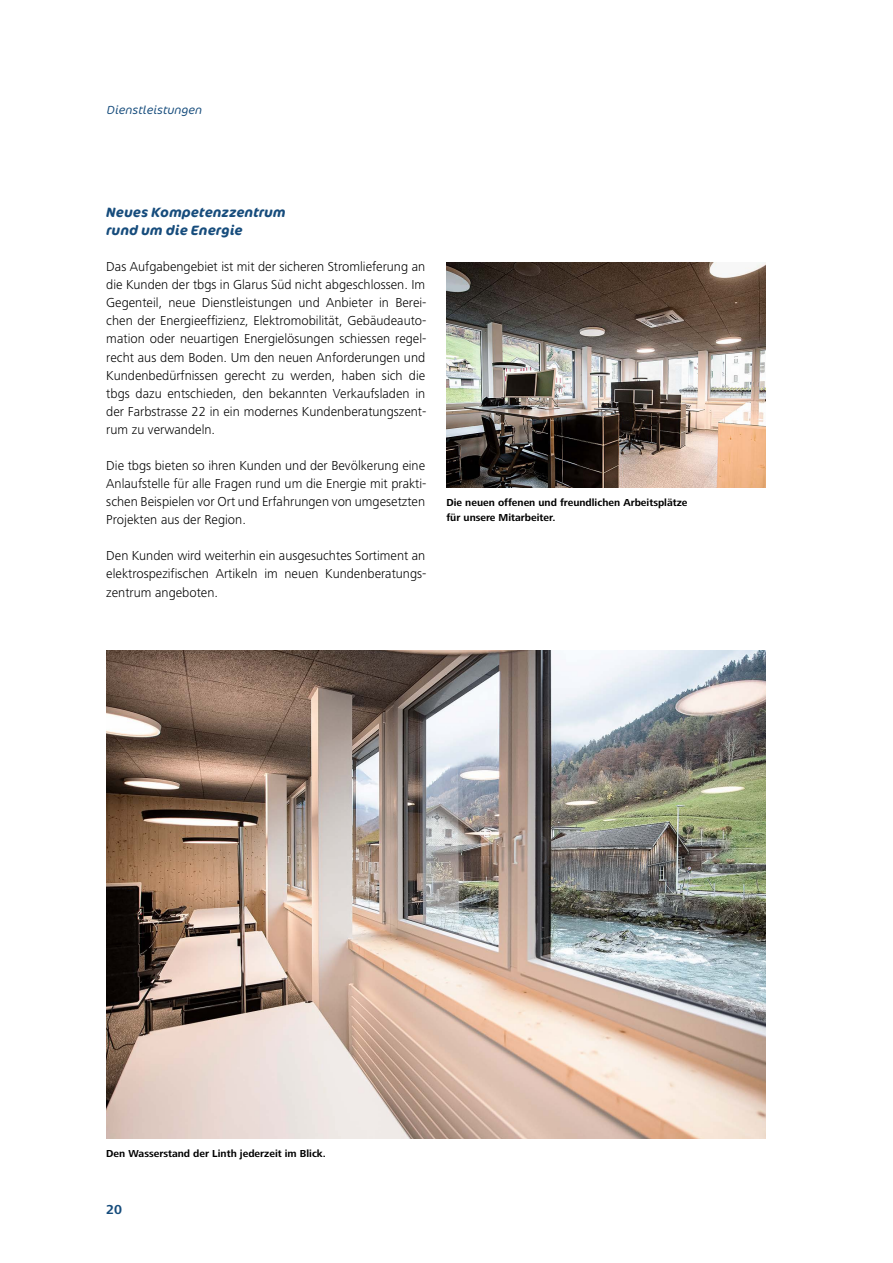
<style>
.page{position:relative;width:893px;height:1263px;background:#fff}
.page>*{position:absolute;margin:0;border:0;box-sizing:border-box;transform-origin:0 0}
.t1{font:300 13.5px/18.1px "Frutiger Next LT";color:#000;text-align:justify}
.t2{font:italic 700 13.5px/18.1px "Cocon OT";color:#164c7c}
.t3{font:700 13.5px "Frutiger Next LT";color:#164c7c}
.t4{font:italic 300 12px "Cocon OT";color:#164c7c}
.t5{font:700 10.5px/15px "Frutiger Next LT";color:#000}
</style>
<div class="page">
<img style="left:106px;top:651px;width:659px;height:487px">
<img style="left:446px;top:262px;width:319px;height:226px">
<p class="t4" style="left:106px;top:103px;width:97px">Dienstleistungen</p>
<p class="t2" style="left:106px;top:203px;width:181px">Neues Kompetenzzentrum rund um die Energie</p>
<p class="t1" style="left:106px;top:258px;width:322px">Das Aufgabengebiet ist mit der sicheren Stromlieferung an die Kunden der tbgs in Glarus Süd nicht abgeschlossen. Im Gegenteil, neue Dienstleistungen und Anbieter in Berei&shy;chen der Energieeffizienz, Elektromobilität, Gebäudeauto&shy;mation oder neuartigen Energielösungen schiessen regel&shy;recht aus dem Boden. Um den neuen Anforderungen und Kundenbedürfnissen gerecht zu werden, haben sich die tbgs dazu entschieden, den bekannten Verkaufsladen in der Farbstrasse 22 in ein modernes Kundenberatungszent&shy;rum zu verwandeln.</p>
<p class="t1" style="left:106px;top:456px;width:322px">Die tbgs bieten so ihren Kunden und der Bevölkerung eine Anlaufstelle für alle Fragen rund um die Energie mit prakti&shy;schen Beispielen vor Ort und Erfahrungen von umgesetzten Projekten aus der Region.</p>
<p class="t1" style="left:106px;top:547px;width:322px">Den Kunden wird weiterhin ein ausgesuchtes Sortiment an elektrospezifischen Artikeln im neuen Kundenberatungs&shy;zentrum angeboten.</p>
<p class="t5" style="left:446px;top:495px;width:242px">Die neuen offenen und freundlichen Arbeitsplätze für unsere Mitarbeiter.</p>
<p class="t5" style="left:106px;top:1146px;width:221px">Den Wasserstand der Linth jederzeit im Blick.</p>
<p class="t3" style="left:106px;top:1202px;width:17px">20</p>
</div>
